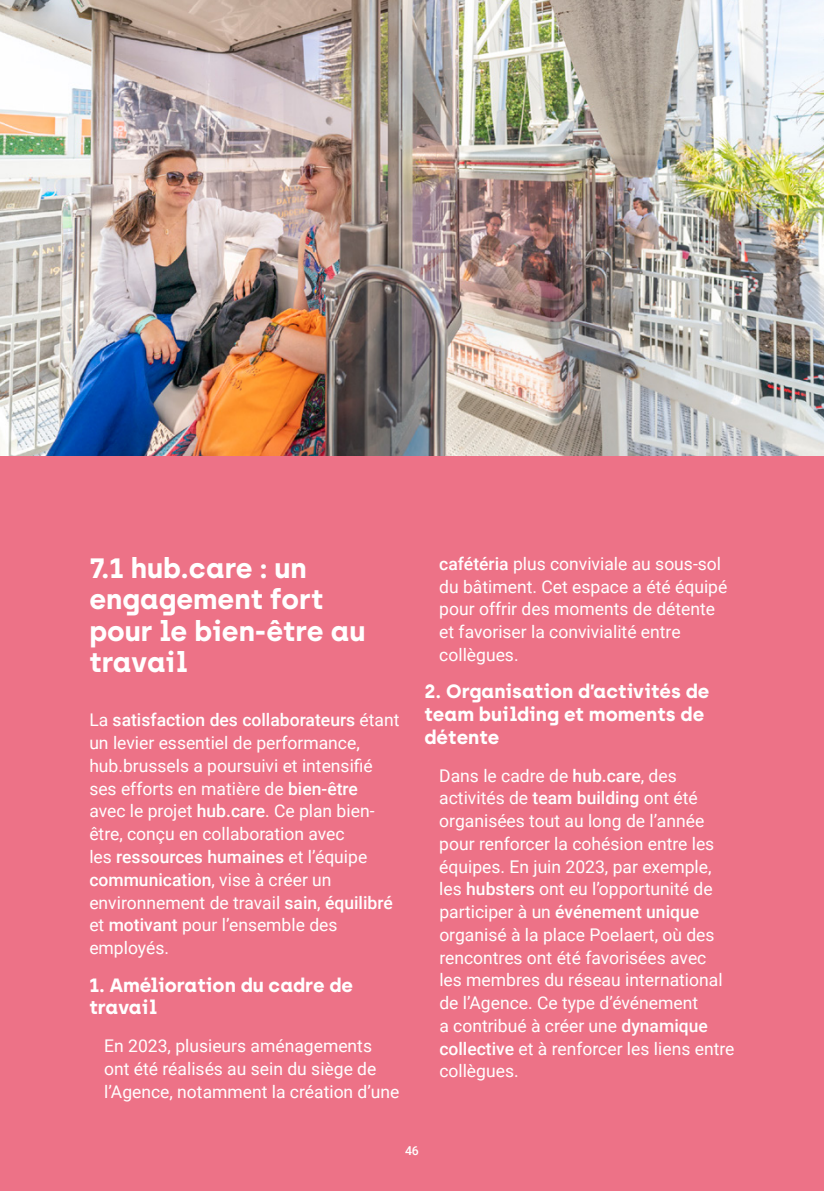
<style>
.page{position:relative;width:824px;height:1191px;background:#fff}
.page>*{position:absolute;margin:0;border:0;box-sizing:border-box;transform-origin:0 0}
.t1{font:700 28px/31.5px "Archia";color:#fff}
.t2{font:700 19.25px/22.8px "Archia";color:#fff}
.t3{font:17.5px/22.8px "Roboto";color:#fff}
.t4{font:500 12.25px "Roboto";color:#fff}
.s1{font-weight:500}
</style>
<div class="page">
<div style="left:0;top:0;width:823px;height:1191px;background:#ed7287"></div>
<img style="left:0;top:0;width:823px;height:456px">
<h1 class="t1" style="left:89px;top:551px;width:277px">7.1 hub.care : un engagement fort pour le bien-être au travail</h1>
<p class="t3" style="left:89px;top:708px;width:311px">La <span class="s1">satisfaction des collaborateurs</span> étant un levier essentiel de performance, hub.brussels a poursuivi et intensifié ses efforts en matière de <span class="s1">bien-être<br></span>avec le projet <span class="s1">hub.care</span>. Ce plan bien&shy;être, conçu en collaboration avec<br>les <span class="s1">ressources humaines</span> et l’équipe <span class="s1">communication</span>, vise à créer un environnement de travail <span class="s1">sain</span>, <span class="s1">équilibré </span>et <span class="s1">motivant</span> pour l’ensemble des employés.</p>
<p class="t2" style="left:89px;top:973px;width:265px">1. Amélioration du cadre de travail</p>
<p class="t3" style="left:104px;top:1033px;width:297px">En 2023, plusieurs aménagements ont été réalisés au sein du siège de l’Agence, notamment la création d’une</p>
<p class="t3" style="left:439px;top:551px;width:289px"><span class="s1">cafétéria</span> plus conviviale au sous-sol du bâtiment. Cet espace a été équipé pour offrir des moments de détente et favoriser la convivialité entre collègues.</p>
<p class="t2" style="left:424px;top:680px;width:286px">2. Organisation d’activités de team building et moments de détente</p>
<p class="t3" style="left:439px;top:763px;width:296px">Dans le cadre de <span class="s1">hub.care</span>, des activités de <span class="s1">team building</span> ont été organisées tout au long de l’année pour renforcer la cohésion entre les équipes. En juin 2023, par exemple, les <span class="s1">hubsters</span> ont eu l’opportunité de participer à un <span class="s1">événement unique </span>organisé à la place Poelaert, où des rencontres ont été favorisées avec<br>les membres du réseau international de l’Agence. Ce type d’événement<br>a contribué à créer une <span class="s1">dynamique collective</span> et à renforcer les liens entre collègues.</p>
<p class="t4" style="left:405px;top:1141px;width:15px">46</p>
</div>
